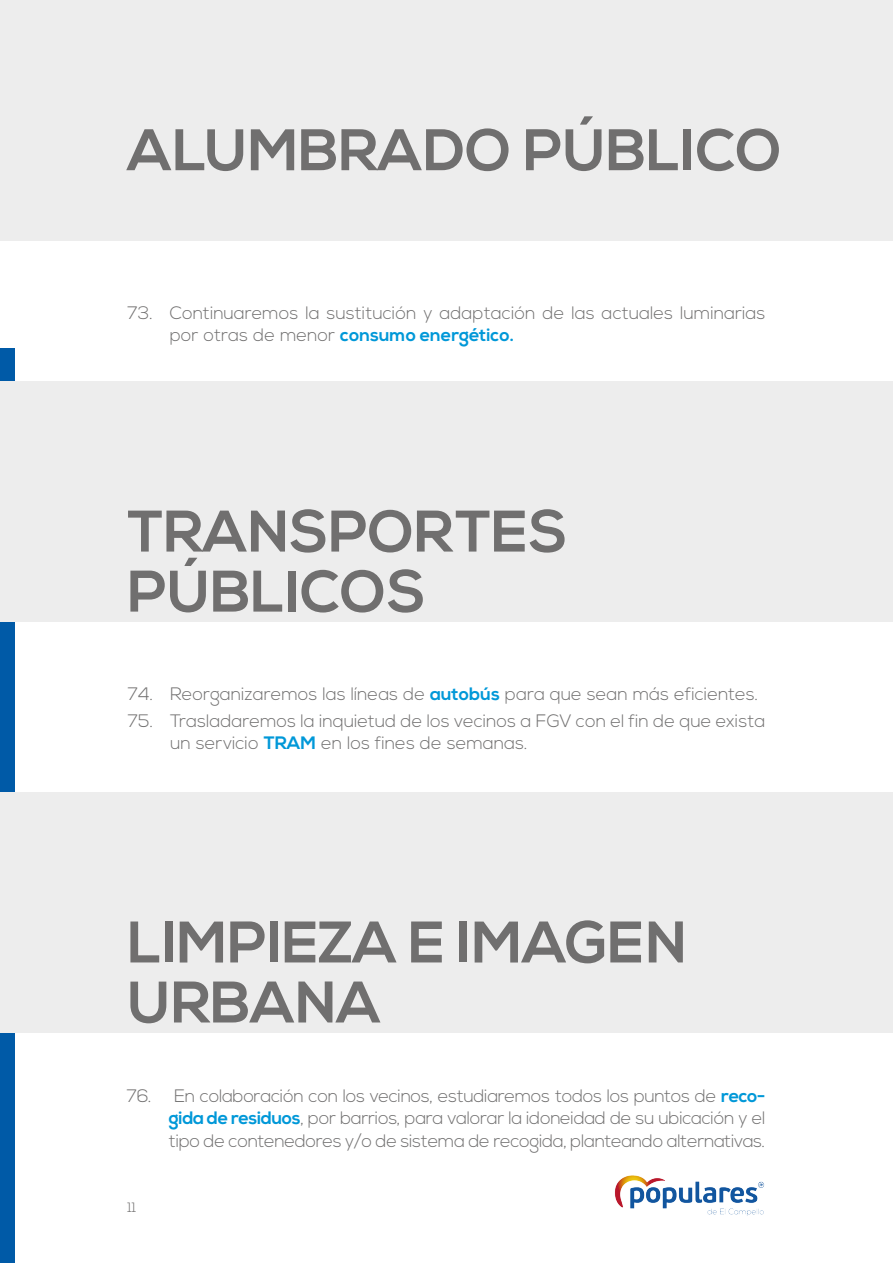
<style>
.page{position:relative;width:893px;height:1263px;background:#fff}
.page>*{position:absolute;margin:0;border:0;box-sizing:border-box;transform-origin:0 0}
.t1{font:700 58.5px/60px "Nexa";color:#706f6f}
.t2{font:300 18px/22.5px "Nexa";color:#706f6f}
.t3{font:300 13.5px "Nexa";color:#706f6f}
.s1{font-weight:700;color:#0098d8}
</style>
<div class="page">
<img style="left:614px;top:1175px;width:151px;height:41px">
<div style="left:0;top:349px;width:14px;height:914px;background:#005aa7"></div>
<div style="left:0;top:0;width:893px;height:240px;background:#ededed"></div>
<div style="left:0;top:381px;width:893px;height:241px;background:#ededed"></div>
<div style="left:0;top:792px;width:893px;height:240px;background:#ededed"></div>
<h1 class="t1" style="left:128px;top:122px;width:656px">ALUMBRADO PÚBLICO</h1>
<p class="t2" style="left:170px;top:302px;width:597px;text-indent:-43px">73. Continuaremos la sustitución y adaptación de las actuales luminarias por otras de menor <span class="s1">consumo energético.</span></p>
<h1 class="t1" style="left:128px;top:504px;width:442px">TRANSPORTES<br>PÚBLICOS</h1>
<p class="t2" style="left:128px;top:683px;width:632px">74. Reorganizaremos las líneas de <span class="s1">autobús</span> para que sean más eficientes.</p>
<p class="t2" style="left:170px;top:710px;width:597px;text-indent:-43px">75. Trasladaremos la inquietud de los vecinos a FGV con el fin de que exista un servicio <span class="s1">TRAM</span> en los fines de semanas.</p>
<h1 class="t1" style="left:128px;top:914px;width:561px">LIMPIEZA E IMAGEN<br>URBANA</h1>
<p class="t2" style="left:169px;top:1085px;width:598px;text-align:justify;text-indent:-43px">76. En colaboración con los vecinos, estudiaremos todos los puntos de <span class="s1">reco&shy;gida de residuos</span>, por barrios, para valorar la idoneidad de su ubicación y el tipo de contenedores y/o de sistema de recogida, planteando alternativas.</p>
<p class="t3" style="left:128px;top:1199px;width:10px">11</p>
</div>
